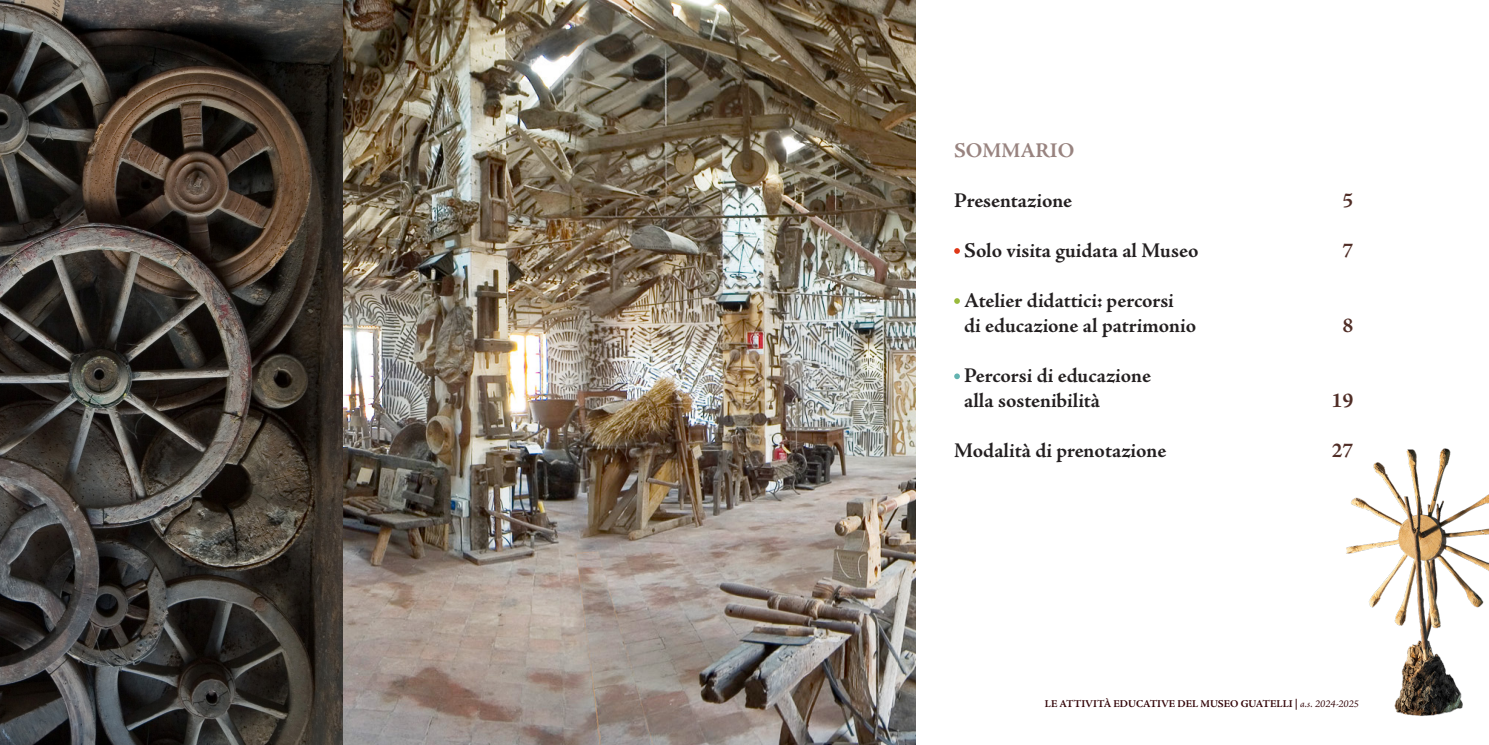
<style>
.page{position:relative;width:1489px;height:745px;background:#fff}
.page>*{position:absolute;margin:0;border:0;box-sizing:border-box;transform-origin:0 0}
.t1{font:700 21px/25.2px "Adobe Jenson Pro";letter-spacing:-.005em;color:#231f20}
.t2{font:700 21px "Adobe Jenson Pro";color:#98837f}
.t3{font:700 21px "Adobe Jenson Pro";color:#502d26}
.t4{font:700 10.5px "Adobe Jenson Pro";color:#310306}
.s1{font-weight:400;font-style:italic}
</style>
<div class="page">
<img style="left:0;top:0;width:915px;height:744px">
<svg style="left:954px;top:248px;width:5px;height:6px"></svg>
<svg style="left:954px;top:298px;width:5px;height:6px"></svg>
<svg style="left:954px;top:373px;width:5px;height:6px"></svg>
<img style="left:1346px;top:448px;width:142px;height:268px">
<p class="t2" style="left:954px;top:138px;width:122px">SOMMARIO</p>
<p class="t1" style="left:954px;top:188px;width:120px">Presentazione</p>
<p class="t3" style="left:1342px;top:188px;width:13px">5</p>
<p class="t1" style="left:964px;top:238px;width:236px">Solo visita guidata al Museo</p>
<p class="t3" style="left:1342px;top:238px;width:13px">7</p>
<p class="t1" style="left:964px;top:288px;width:211px">Atelier didattici: percorsi</p>
<p class="t1" style="left:964px;top:313px;width:233px">di educazione al patrimonio</p>
<p class="t3" style="left:1342px;top:313px;width:13px">8</p>
<p class="t1" style="left:964px;top:363px;width:188px">Percorsi di educazione alla sostenibilità</p>
<p class="t3" style="left:1331px;top:388px;width:24px">19</p>
<p class="t1" style="left:954px;top:438px;width:214px">Modalità di prenotazione</p>
<p class="t3" style="left:1331px;top:438px;width:24px">27</p>
<p class="t4" style="left:1044px;top:697px;width:315px">LE ATTIVITÀ EDUCATIVE DEL MUSEO GUATELLI | <span class="s1">a.s. 2024-2025</span></p>
</div>
